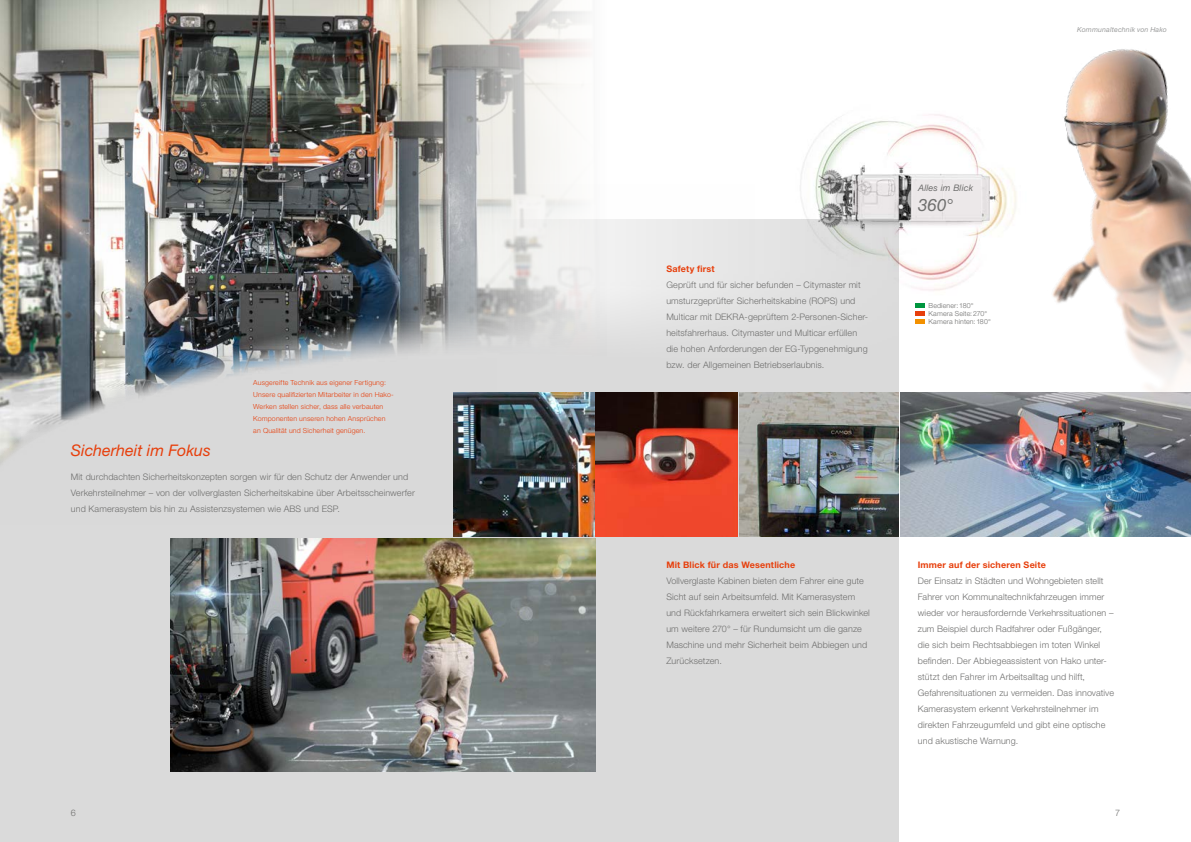
<style>
.page{position:relative;width:1191px;height:842px;background:#fff}
.page>*{position:absolute;margin:0;border:0;box-sizing:border-box;transform-origin:0 0}
.t1{font:italic 17.1px "Helvetica Neue LT Std";color:#6f6f6e}
.t2{font:italic 16px "Helvetica Neue LT Std";color:#e73f0c}
.t3{font:300 9px/16px "Helvetica Neue LT Std";letter-spacing:.01em;color:#6f6f6e}
.t4{font:700 9px "Helvetica Neue LT Std";letter-spacing:.02em;color:#e73f0c}
.t5{font:italic 9px "Helvetica Neue LT Std";letter-spacing:.01em;color:#6f6f6e}
.t6{font:300 7px/12px "Helvetica Neue LT Std";letter-spacing:.02em;color:#e73f0c}
.t7{font:300 7px/8.4px "Helvetica Neue LT Std";letter-spacing:.02em;color:#6f6f6e}
.t8{font:italic 7px "Helvetica Neue LT Std";letter-spacing:.02em;color:#9c9d9d}
</style>
<div class="page">
<img style="left:0;top:0;width:590px;height:184px">
<img style="left:0;top:184px;width:581px;height:35px">
<div style="left:0;top:219px;width:899px;height:623px;background:#dadada"></div>
<img style="left:0;top:219px;width:761px;height:306px">
<img style="left:901px;top:392px;width:290px;height:144px">
<img style="left:170px;top:538px;width:425px;height:233px">
<img style="left:921px;top:49px;width:270px;height:401px">
<img style="left:454px;top:392px;width:141px;height:144px">
<svg style="left:595px;top:392px;width:142px;height:144px;background:#a53c2a"></svg>
<img style="left:761px;top:88px;width:292px;height:213px">
<img style="left:739px;top:392px;width:160px;height:144px">
<div style="left:915px;top:319px;width:9px;height:5px;background:#f39100"></div>
<div style="left:915px;top:303px;width:9px;height:5px;background:#00963f"></div>
<div style="left:915px;top:311px;width:9px;height:5px;background:#e73f0c"></div>
<p class="t6" style="left:253px;top:376px;width:142px">Ausgereifte Technik aus eigener Fertigung:<br>Unsere qualifizierten Mitarbeiter in den Hako-Werken stellen sicher, dass alle verbauten Komponenten unseren hohen Ansprüchen an Qualität und Sicherheit genügen.</p>
<h2 class="t2" style="left:71px;top:441px;width:141px">Sicherheit im Fokus</h2>
<p class="t3" style="left:71px;top:469px;width:345px">Mit durchdachten Sicherheitskonzepten sorgen wir für den Schutz der Anwender und<br>Verkehrsteilnehmer – von der vollverglasten Sicherheitskabine über Arbeitsscheinwerfer und Kamerasystem bis hin zu Assistenzsystemen wie ABS und ESP.</p>
<p class="t4" style="left:666px;top:263px;width:50px">Safety first</p>
<p class="t3" style="left:666px;top:277px;width:203px">Geprüft und für sicher befunden – Citymaster mit umsturzgeprüfter Sicherheitskabine (ROPS) und Multicar mit DEKRA-geprüftem 2-Personen-Sicher&shy;heitsfahrerhaus. Citymaster und Multicar erfüllen die hohen Anforderungen der EG-Typgenehmigung bzw. der Allgemeinen Betriebserlaubnis.</p>
<p class="t5" style="left:918px;top:182px;width:56px">Alles im Blick</p>
<h1 class="t1" style="left:918px;top:195px;width:37px">360°</h1>
<p class="t7" style="left:928px;top:301px;width:64px">Bediener:180°<br>Kamera Seite:270°<br>Kamera hinten:180°</p>
<p class="t8" style="left:1077px;top:25px;width:91px">Kommunaltechnik von Hako</p>
<p class="t4" style="left:666px;top:559px;width:130px">Mit Blick für das Wesentliche</p>
<p class="t3" style="left:666px;top:573px;width:205px">Vollverglaste Kabinen bieten dem Fahrer eine gute Sicht auf sein Arbeitsumfeld. Mit Kamerasystem und Rückfahrkamera erweitert sich sein Blickwinkel um weitere 270° – für Rundumsicht um die ganze Maschine und mehr Sicherheit beim Abbiegen und Zurücksetzen.</p>
<p class="t4" style="left:917px;top:559px;width:130px">Immer auf der sicheren Seite</p>
<p class="t3" style="left:917px;top:573px;width:198px">Der Einsatz in Städten und Wohngebieten stellt Fahrer von Kommunaltechnikfahrzeugen immer wieder vor herausfordernde Verkehrssituationen – zum Beispiel durch Radfahrer oder Fußgänger, die sich beim Rechtsabbiegen im toten Winkel befinden. Der Abbiegeassistent von Hako unter&shy;stützt den Fahrer im Arbeitsalltag und hilft, Gefahrensituationen zu vermeiden. Das innovative Kamerasystem erkennt Verkehrsteilnehmer im direkten Fahrzeugumfeld und gibt eine optische und akustische Warnung.</p>
<p class="t3" style="left:71px;top:805px;width:7px">6</p>
<p class="t3" style="left:1115px;top:805px;width:7px">7</p>
</div>
